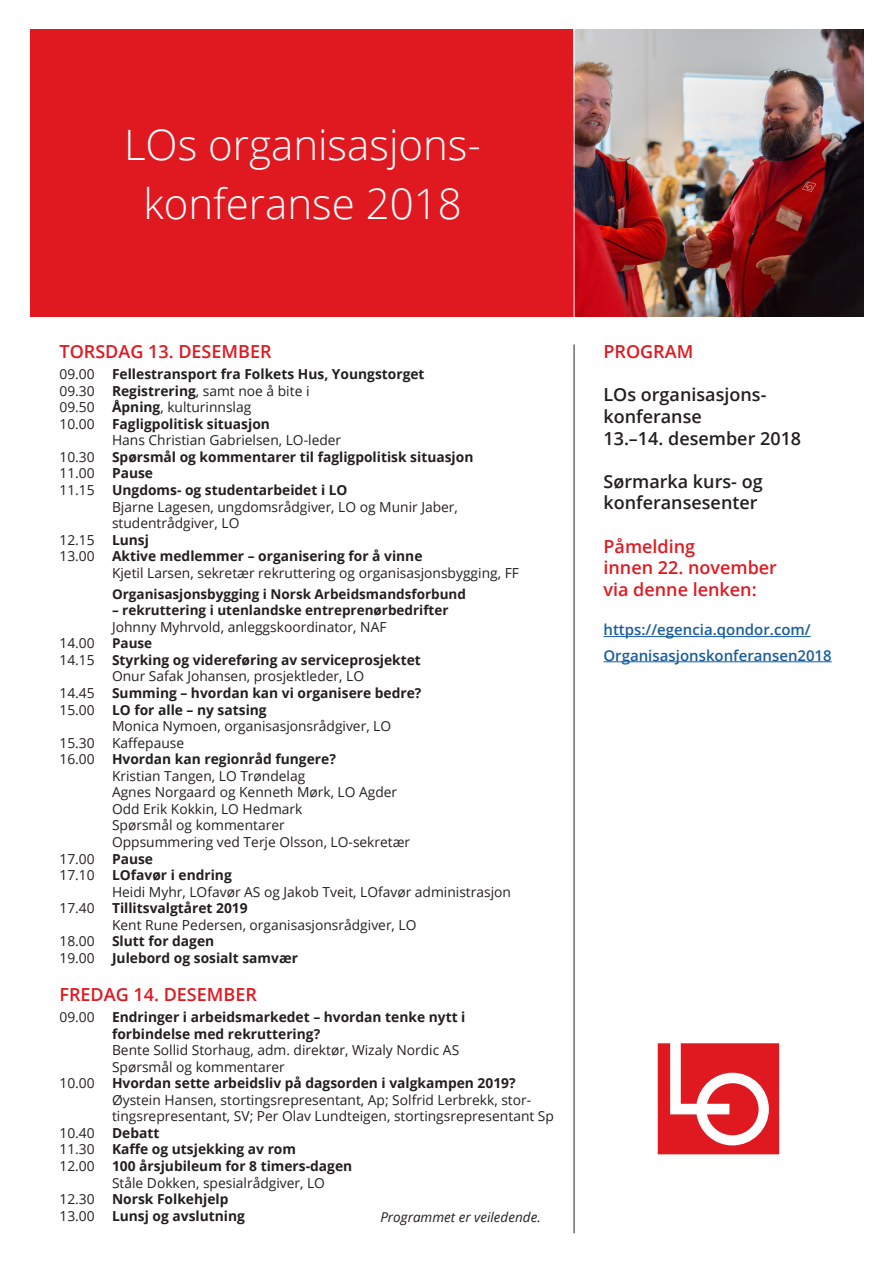
<style>
.page{position:relative;width:893px;height:1263px;background:#fff}
.page>*{position:absolute;margin:0;border:0;box-sizing:border-box;transform-origin:0 0}
.Ingress{font:300 42px "Open Sans";color:#fff}
.Ingress-2{font:600 18px "Open Sans";color:#e01921}
.Ingress-3{font:600 18px/21.6px "Open Sans";color:#231f20}
.Ingress-4{font:600 15px/25.2px "Open Sans";color:#175d9e}
.Ingress-5{font:13.8px/16.5px "Open Sans";color:#231f20}
.Ingress-6{font:700 13.8px/16.5px "Open Sans";color:#231f20}
.Ingress-7{font:700 13.5px "Open Sans";color:#231f20}
.Ingress-8{font:italic 13.5px "Open Sans";color:#231f20}
.s1{font-weight:700}
</style>
<div class="page">
<div style="left:30px;top:30px;width:544px;height:287px;background:#e01921"></div>
<img style="left:575px;top:30px;width:288px;height:287px">
<hr style="left:603px;top:636px;width:208px;height:1px;background:#175d9e">
<hr style="left:603px;top:661px;width:229px;height:1px;background:#175d9e">
<hr style="left:574px;top:344px;width:1px;height:889px;background:#231f20">
<svg style="left:658px;top:1043px;width:121px;height:111px"></svg>
<p class="Ingress" style="left:124px;top:116px;width:358px">LOs organisasjons-</p>
<p class="Ingress" style="left:143px;top:175px;width:320px">konferanse 2018</p>
<p class="Ingress-2" style="left:60px;top:339px;width:214px">TORSDAG 13. DESEMBER</p>
<p class="Ingress-5" style="left:60px;top:365px;width:37px">09.00</p>
<p class="Ingress-6" style="left:112px;top:365px;width:314px">Fellestransport fra Folkets Hus, Youngstorget</p>
<p class="Ingress-5" style="left:60px;top:382px;width:37px">09.30</p>
<p class="Ingress-5" style="left:112px;top:382px;width:199px"><span class="s1">Registrering</span>, samt noe å bite i</p>
<p class="Ingress-5" style="left:60px;top:399px;width:37px">09.50</p>
<p class="Ingress-5" style="left:112px;top:399px;width:141px"><span class="s1">Åpning</span>, kulturinnslag</p>
<p class="Ingress-5" style="left:60px;top:415px;width:37px">10.00</p>
<p class="Ingress-6" style="left:112px;top:415px;width:159px">Fagligpolitisk situasjon</p>
<p class="Ingress-5" style="left:112px;top:432px;width:231px">Hans Christian Gabrielsen, LO-leder</p>
<p class="Ingress-5" style="left:60px;top:448px;width:37px">10.30</p>
<p class="Ingress-6" style="left:112px;top:448px;width:363px">Spørsmål og kommentarer til fagligpolitisk situasjon</p>
<p class="Ingress-5" style="left:60px;top:465px;width:37px">11.00</p>
<p class="Ingress-6" style="left:112px;top:465px;width:43px">Pause</p>
<p class="Ingress-5" style="left:60px;top:481px;width:37px">11.15</p>
<p class="Ingress-6" style="left:112px;top:481px;width:237px">Ungdoms- og studentarbeidet i LO</p>
<p class="Ingress-5" style="left:112px;top:498px;width:347px">Bjarne Lagesen, ungdomsrådgiver, LO og Munir Jaber, studentrådgiver, LO</p>
<p class="Ingress-5" style="left:60px;top:531px;width:37px">12.15</p>
<p class="Ingress-6" style="left:112px;top:531px;width:38px">Lunsj</p>
<p class="Ingress-5" style="left:60px;top:548px;width:37px">13.00</p>
<p class="Ingress-6" style="left:112px;top:548px;width:312px">Aktive medlemmer – organisering for å vinne</p>
<p class="Ingress-5" style="left:112px;top:564px;width:408px">Kjetil Larsen, sekretær rekruttering og organisasjonsbygging, FF</p>
<p class="Ingress-7" style="left:112px;top:584px;width:355px">Organisasjonsbygging i Norsk Arbeidsmandsforbund</p>
<p class="Ingress-7" style="left:112px;top:601px;width:338px">– rekruttering i utenlandske entreprenørbedrifter</p>
<p class="Ingress-5" style="left:112px;top:618px;width:276px">Johnny Myhrvold, anleggskoordinator, NAF</p>
<p class="Ingress-5" style="left:60px;top:635px;width:37px">14.00</p>
<p class="Ingress-7" style="left:112px;top:634px;width:42px">Pause</p>
<p class="Ingress-5" style="left:60px;top:651px;width:37px">14.15</p>
<p class="Ingress-6" style="left:112px;top:651px;width:310px">Styrking og videreføring av serviceprosjektet</p>
<p class="Ingress-5" style="left:112px;top:668px;width:254px">Onur Safak Johansen, prosjektleder, LO</p>
<p class="Ingress-5" style="left:60px;top:684px;width:37px">14.45</p>
<p class="Ingress-6" style="left:112px;top:684px;width:311px">Summing – hvordan kan vi organisere bedre?</p>
<p class="Ingress-5" style="left:60px;top:701px;width:37px">15.00</p>
<p class="Ingress-6" style="left:112px;top:701px;width:156px">LO for alle – ny satsing</p>
<p class="Ingress-5" style="left:112px;top:717px;width:281px">Monica Nymoen, organisasjonsrådgiver, LO</p>
<p class="Ingress-5" style="left:60px;top:734px;width:37px">15.30</p>
<p class="Ingress-5" style="left:112px;top:734px;width:74px">Kaffepause</p>
<p class="Ingress-5" style="left:60px;top:751px;width:37px">16.00</p>
<p class="Ingress-6" style="left:112px;top:751px;width:225px">Hvordan kan regionråd fungere?</p>
<p class="Ingress-5" style="left:112px;top:767px;width:195px">Kristian Tangen, LO Trøndelag</p>
<p class="Ingress-5" style="left:112px;top:784px;width:287px">Agnes Norgaard og Kenneth Mørk, LO Agder</p>
<p class="Ingress-5" style="left:112px;top:800px;width:192px">Odd Erik Kokkin, LO Hedmark</p>
<p class="Ingress-5" style="left:112px;top:817px;width:174px">Spørsmål og kommentarer</p>
<p class="Ingress-5" style="left:112px;top:833px;width:300px">Oppsummering ved Terje Olsson, LO-sekretær</p>
<p class="Ingress-5" style="left:60px;top:850px;width:37px">17.00</p>
<p class="Ingress-6" style="left:112px;top:850px;width:43px">Pause</p>
<p class="Ingress-5" style="left:60px;top:866px;width:37px">17.10</p>
<p class="Ingress-6" style="left:112px;top:866px;width:121px">LOfavør i endring</p>
<p class="Ingress-5" style="left:112px;top:883px;width:400px">Heidi Myhr, LOfavør AS og Jakob Tveit, LOfavør administrasjon</p>
<p class="Ingress-5" style="left:60px;top:900px;width:37px">17.40</p>
<p class="Ingress-6" style="left:112px;top:900px;width:137px">Tillitsvalgtåret 2019</p>
<p class="Ingress-5" style="left:112px;top:916px;width:306px">Kent Rune Pedersen, organisasjonsrådgiver, LO</p>
<p class="Ingress-5" style="left:60px;top:933px;width:37px">18.00</p>
<p class="Ingress-6" style="left:112px;top:933px;width:104px">Slutt for dagen</p>
<p class="Ingress-5" style="left:60px;top:949px;width:37px">19.00</p>
<p class="Ingress-6" style="left:112px;top:949px;width:187px">Julebord og sosialt samvær</p>
<p class="Ingress-2" style="left:60px;top:982px;width:199px">FREDAG 14. DESEMBER</p>
<p class="Ingress-5" style="left:60px;top:1008px;width:37px">09.00</p>
<p class="Ingress-6" style="left:112px;top:1008px;width:355px">Endringer i arbeidsmarkedet – hvordan tenke nytt i forbindelse med rekruttering?</p>
<p class="Ingress-5" style="left:112px;top:1041px;width:349px">Bente Sollid Storhaug, adm. direktør, Wizaly Nordic AS</p>
<p class="Ingress-5" style="left:112px;top:1058px;width:174px">Spørsmål og kommentarer</p>
<p class="Ingress-5" style="left:60px;top:1074px;width:37px">10.00</p>
<p class="Ingress-6" style="left:112px;top:1074px;width:405px">Hvordan sette arbeidsliv på dagsorden i valgkampen 2019?</p>
<p class="Ingress-5" style="left:112px;top:1091px;width:443px">Øystein Hansen, stortingsrepresentant, Ap; Solfrid Lerbrekk, stor&shy;tingsrepresentant, SV; Per Olav Lundteigen, stortingsrepresentant Sp</p>
<p class="Ingress-5" style="left:60px;top:1124px;width:37px">10.40</p>
<p class="Ingress-6" style="left:112px;top:1124px;width:49px">Debatt</p>
<p class="Ingress-5" style="left:60px;top:1141px;width:37px">11.30</p>
<p class="Ingress-6" style="left:112px;top:1141px;width:186px">Kaffe og utsjekking av rom</p>
<p class="Ingress-5" style="left:60px;top:1157px;width:37px">12.00</p>
<p class="Ingress-6" style="left:112px;top:1157px;width:242px">100 årsjubileum for 8 timers-dagen</p>
<p class="Ingress-5" style="left:112px;top:1174px;width:215px">Ståle Dokken, spesialrådgiver, LO</p>
<p class="Ingress-5" style="left:60px;top:1190px;width:37px">12.30</p>
<p class="Ingress-6" style="left:112px;top:1190px;width:118px">Norsk Folkehjelp</p>
<p class="Ingress-5" style="left:60px;top:1207px;width:37px">13.00</p>
<p class="Ingress-6" style="left:112px;top:1207px;width:134px">Lunsj og avslutning</p>
<p class="Ingress-8" style="left:380px;top:1207px;width:162px">Programmet er veiledende.</p>
<p class="Ingress-2" style="left:603px;top:339px;width:91px">PROGRAM</p>
<p class="Ingress-3" style="left:603px;top:384px;width:165px">LOs organisasjons&shy;konferanse</p>
<p class="Ingress-3" style="left:603px;top:427px;width:199px">13.–14. desember 2018</p>
<p class="Ingress-3" style="left:603px;top:470px;width:161px">Sørmarka kurs- og</p>
<p class="Ingress-3" style="left:603px;top:492px;width:156px">konferansesenter</p>
<p class="Ingress-2" style="left:603px;top:534px;width:93px">Påmelding</p>
<p class="Ingress-2" style="left:603px;top:555px;width:175px">innen 22. november</p>
<p class="Ingress-2" style="left:603px;top:577px;width:155px">via denne lenken:</p>
<p class="Ingress-4" style="left:603px;top:617px;width:230px">https://egencia.qondor.com/<br>Organisasjonskonferansen2018</p>
</div>
